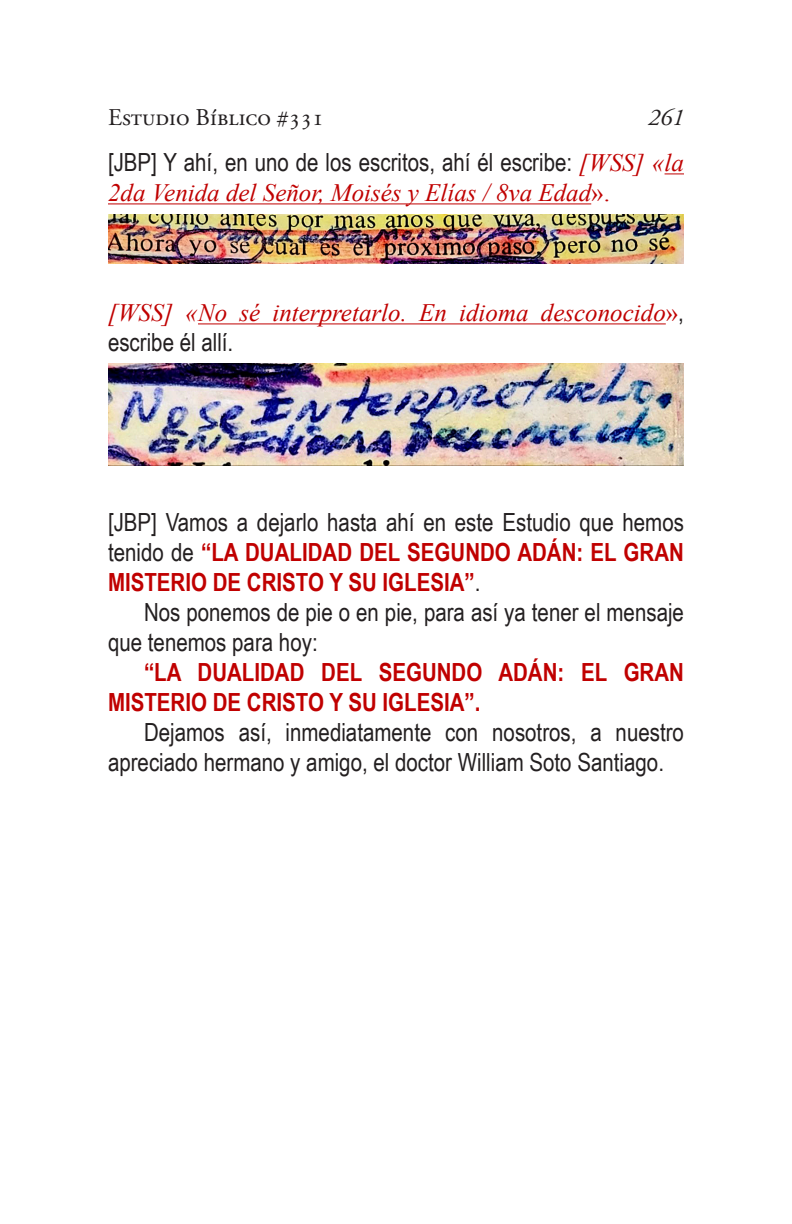
<style>
.page{position:relative;width:792px;height:1224px;background:#fff}
.page>*{position:absolute;margin:0;border:0;box-sizing:border-box;transform-origin:0 0}
.t1{font:700 25px/30px "Arial Narrow";color:#c00000;text-align:justify}
.t2{font:25px/30px "Arial Narrow";color:#231f20}
.t3{font:italic 25px/30px "Times New Roman";color:#c00000}
.t4{font:24px "Adobe Garamond Pro";color:#231f20}
.t5{font:italic 24px "Adobe Garamond Pro";color:#231f20}
.s1{font-family:"Arial Narrow";font-style:normal;color:#231f20}
.s2{font-style:normal}
.s3{font-weight:400;color:#231f20}
</style>
<div class="page">
<svg style="left:665px;top:174px;width:19px;height:1px"></svg>
<hr style="left:108px;top:204px;width:483px;height:1px;background:#c00000">
<hr style="left:198px;top:324px;width:468px;height:1px;background:#c00000">
<img style="left:108px;top:214px;width:576px;height:49px">
<img style="left:108px;top:363px;width:576px;height:103px">
<p class="t4" style="left:108px;top:103px;width:218px">Estudio Bíblico #331</p>
<p class="t5" style="left:648px;top:103px;width:37px">261</p>
<p class="t3" style="left:108px;top:147px;width:578px"><span class="s1">[JBP] Y ahí, en uno de los escritos, ahí él escribe:</span> [WSS] «la<br>2da Venida del Señor, Moisés y Elías / 8va Edad<span class="s2">».</span></p>
<p class="t3" style="left:108px;top:297px;width:577px">[WSS] «No sé interpretarlo. En idioma desconocido<span class="s2">»</span><span class="s1">, escribe él allí.</span></p>
<p class="t1" style="left:108px;top:506px;width:578px"><span class="s3">[JBP] Vamos a dejarlo hasta ahí en este Estudio que hemos tenido de</span> “LA DUALIDAD DEL SEGUNDO ADÁN: EL GRAN MISTERIO DE CRISTO Y SU IGLESIA”<span class="s3">.</span></p>
<p class="t2" style="left:108px;top:596px;width:578px;text-indent:36px">Nos ponemos de pie o en pie, para así ya tener el mensaje que tenemos para hoy:</p>
<p class="t1" style="left:108px;top:656px;width:578px;text-indent:36px">“LA DUALIDAD DEL SEGUNDO ADÁN: EL GRAN<br>MISTERIO DE CRISTO Y SU IGLESIA”.</p>
<p class="t2" style="left:108px;top:716px;width:577px;text-indent:36px">Dejamos así, inmediatamente con nosotros, a nuestro apreciado hermano y amigo, el doctor William Soto Santiago.</p>
</div>
